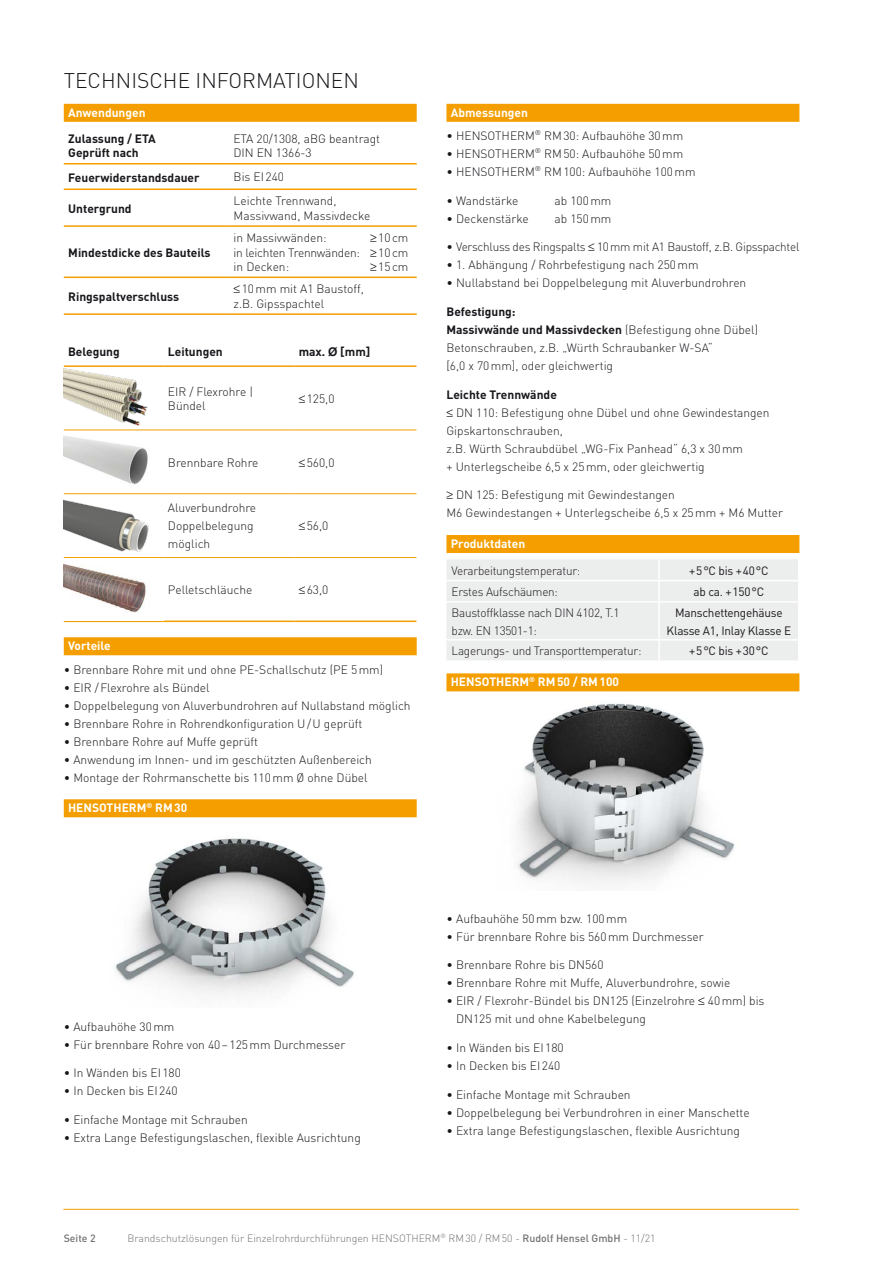
<style>
.page{position:relative;width:893px;height:1263px;background:#fff}
.page>*{position:absolute;margin:0;border:0;box-sizing:border-box;transform-origin:0 0}
.t1{font:300 21px "DIN";color:#1a171c}
.t2{font:300 12px/18px "DIN";color:#1a171c}
.t3{font:300 12px/18px "DIN";letter-spacing:-.02em;color:#1a171c}
.t4{font:700 12px/14.4px "DIN";color:#1a171c}
.t5{font:700 12px "DIN";color:#fff}
.t6{font:12px/18px "DIN";letter-spacing:-.02em;color:#1a171c;text-align:center}
.t7{font:300 10.5px "DIN";color:#707172}
.t8{font:500 10.5px "DIN";color:#707172}
.s1{font-family:"Arial"}
.s2{font-weight:700}
.s3{font-weight:500}
</style>
<div class="page">
<hr style="left:63px;top:1209px;width:736px;height:1px;background:#f49e00">
<div style="left:64px;top:104px;width:353px;height:18px;background:#f49e00"></div>
<div style="left:64px;top:637px;width:353px;height:18px;background:#f49e00"></div>
<div style="left:64px;top:799px;width:353px;height:18px;background:#f49e00"></div>
<hr style="left:64px;top:189px;width:165px;height:1px;background:#f49e00">
<hr style="left:229px;top:189px;width:188px;height:1px;background:#f49e00">
<hr style="left:64px;top:225px;width:165px;height:2px;background:#f49e00">
<hr style="left:229px;top:225px;width:188px;height:2px;background:#f49e00">
<hr style="left:64px;top:277px;width:165px;height:1px;background:#f49e00">
<hr style="left:64px;top:313px;width:165px;height:2px;background:#f49e00">
<hr style="left:229px;top:277px;width:188px;height:1px;background:#f49e00">
<hr style="left:229px;top:313px;width:188px;height:2px;background:#f49e00">
<hr style="left:64px;top:163px;width:165px;height:1px;background:#f49e00">
<hr style="left:229px;top:163px;width:188px;height:1px;background:#f49e00">
<hr style="left:64px;top:430px;width:100px;height:1px;background:#f49e00">
<hr style="left:164px;top:430px;width:130px;height:1px;background:#f49e00">
<hr style="left:294px;top:430px;width:122px;height:1px;background:#f49e00">
<hr style="left:64px;top:493px;width:100px;height:1px;background:#f49e00">
<hr style="left:164px;top:493px;width:130px;height:1px;background:#f49e00">
<hr style="left:294px;top:493px;width:122px;height:1px;background:#f49e00">
<hr style="left:64px;top:557px;width:100px;height:1px;background:#f49e00">
<hr style="left:164px;top:557px;width:130px;height:1px;background:#f49e00">
<hr style="left:294px;top:557px;width:122px;height:1px;background:#f49e00">
<hr style="left:64px;top:620px;width:100px;height:2px;background:#f49e00">
<hr style="left:164px;top:620px;width:130px;height:2px;background:#f49e00">
<hr style="left:294px;top:620px;width:122px;height:2px;background:#f49e00">
<hr style="left:64px;top:365px;width:100px;height:2px;background:#f49e00">
<hr style="left:164px;top:365px;width:130px;height:2px;background:#f49e00">
<hr style="left:294px;top:365px;width:122px;height:2px;background:#f49e00">
<img style="left:64px;top:368px;width:84px;height:58px">
<img style="left:64px;top:436px;width:84px;height:48px">
<img style="left:64px;top:500px;width:85px;height:52px">
<img style="left:64px;top:564px;width:82px;height:49px">
<img style="left:115px;top:838px;width:239px;height:156px">
<div style="left:446px;top:104px;width:353px;height:18px;background:#f49e00"></div>
<div style="left:446px;top:535px;width:353px;height:18px;background:#f49e00"></div>
<div style="left:446px;top:673px;width:353px;height:18px;background:#f49e00"></div>
<div style="left:447px;top:559px;width:351px;height:101px;background:#eceded"></div>
<hr style="left:446px;top:639px;width:213px;height:1px;background:#fff">
<hr style="left:659px;top:639px;width:140px;height:1px;background:#fff">
<img style="left:518px;top:703px;width:217px;height:180px">
<h1 class="t1" style="left:64px;top:67px;width:297px">Technische I nformationen</h1>
<p class="t5" style="left:68px;top:105px;width:79px">Anwendungen</p>
<p class="t4" style="left:68px;top:131px;width:89px">Zulassung / ETA<br>Geprüft nach</p>
<p class="t2" style="left:233px;top:131px;width:148px;line-height:14.4px">ETA 20/1308, aBG beantragt<br>DIN EN 1366-3</p>
<p class="t4" style="left:68px;top:169px;width:133px">Feuerwiderstandsdauer</p>
<p class="t2" style="left:234px;top:168px;width:52px">Bis EI240</p>
<p class="t4" style="left:68px;top:201px;width:65px">Untergrund</p>
<p class="t2" style="left:234px;top:194px;width:138px;line-height:14.4px">Leichte Trennwand,<br>Massivwand, Massivdecke</p>
<p class="t4" style="left:68px;top:245px;width:144px">Mindestdicke des Bauteils</p>
<p class="t2" style="left:234px;top:230px;width:176px;line-height:14.4px;text-align:justify;text-indent:136px">≥10cm in leichten Trennwänden: ≥10cm in Decken:</p>
<p class="t2" style="left:234px;top:229px;width:95px">in Massivwänden:</p>
<p class="t2" style="left:370px;top:257px;width:40px">≥15cm</p>
<p class="t4" style="left:68px;top:289px;width:112px">Ringspaltverschluss</p>
<p class="t2" style="left:234px;top:282px;width:132px;line-height:14.4px">≤10mm mit A1 Baustoff, z.B. Gipsspachtel</p>
<p class="t4" style="left:68px;top:344px;width:53px">Belegung</p>
<p class="t4" style="left:168px;top:344px;width:56px">Leitungen</p>
<p class="t4" style="left:299px;top:344px;width:73px">max. <span class="s1">Ø</span> [mm]</p>
<p class="t2" style="left:168px;top:384px;width:87px;line-height:14.4px">EIR / Flexrohre |<br>Bündel</p>
<p class="t2" style="left:299px;top:389px;width:37px">≤125,0</p>
<p class="t2" style="left:168px;top:453px;width:92px">Brennbare Rohre</p>
<p class="t2" style="left:299px;top:453px;width:37px">≤560,0</p>
<p class="t2" style="left:168px;top:499px;width:90px">Aluverbundrohre<br>Doppelbelegung möglich</p>
<p class="t2" style="left:299px;top:517px;width:31px">≤56,0</p>
<p class="t2" style="left:168px;top:581px;width:86px">Pelletschläuche</p>
<p class="t2" style="left:299px;top:581px;width:31px">≤63,0</p>
<p class="t5" style="left:68px;top:638px;width:44px">Vorteile</p>
<p class="t2" style="left:64px;top:660px;width:321px">• Brennbare Rohre mit und ohne PE-Schallschutz (PE 5mm)</p>
<p class="t2" style="left:64px;top:678px;width:147px">• EIR /Flexrohre als Bündel</p>
<p class="t2" style="left:64px;top:696px;width:348px">• Doppelbelegung von Aluverbundrohren auf Nullabstand möglich</p>
<p class="t2" style="left:64px;top:714px;width:300px">• Brennbare Rohre in Rohrendkonfiguration U / U geprüft</p>
<p class="t2" style="left:64px;top:732px;width:196px">• Brennbare Rohre auf Muffe geprüft</p>
<p class="t2" style="left:64px;top:750px;width:310px">• Anwendung im Innen- und im geschützten Außenbereich</p>
<p class="t2" style="left:64px;top:768px;width:305px">• Montage der Rohrmanschette bis 110mm Ø ohne Dübel</p>
<p class="t5" style="left:68px;top:800px;width:121px">HENSOTHERM<sup>®</sup> RM30</p>
<p class="t5" style="left:451px;top:105px;width:79px">Abmessungen</p>
<p class="t2" style="left:446px;top:127px;width:238px">• H ENSOTH ERM<sup>®</sup> RM30: Aufbauhöhe 30mm</p>
<p class="t2" style="left:446px;top:145px;width:238px">• H ENSOTH ERM<sup>®</sup> RM50: Aufbauhöhe 50mm</p>
<p class="t2" style="left:446px;top:163px;width:251px">• H ENSOTH ERM<sup>®</sup> RM100: Aufbauhöhe 100mm</p>
<p class="t2" style="left:446px;top:191px;width:73px">• Wandstärke</p>
<p class="t2" style="left:554px;top:191px;width:58px">ab 100mm</p>
<p class="t2" style="left:446px;top:209px;width:84px">• Deckenstärke</p>
<p class="t2" style="left:554px;top:209px;width:58px">ab 150mm</p>
<p class="t3" style="left:446px;top:238px;width:354px">• Verschluss des Ringspalts ≤ 10mm mit A1 Baustoff, z.B. Gipsspachtel</p>
<p class="t2" style="left:446px;top:256px;width:254px">• 1. Abhängung / Rohrbefestigung nach 250mm</p>
<p class="t2" style="left:446px;top:274px;width:301px">• Nullabstand bei Doppelbelegung mit Aluverbundrohren</p>
<p class="t2" style="left:446px;top:303px;width:313px"><span class="s2">Befestigung:<br>Massivwände und Massivdecken</span> (Befestigung ohne Dübel)<br>Betonschrauben, z.B. „Würth Schraubanker W-SA“<br>[6,0 x 70mm], oder gleichwertig</p>
<p class="t2" style="left:446px;top:385px;width:325px"><span class="s2">Leichte Trennwände<br></span>≤ DN 110: Befestigung ohne Dübel und ohne Gewindestangen Gipskartonschrauben,<br>z.B. Würth Schraubdübel „WG-Fix Panhead“ 6,3 x 30mm<br>+ U nterlegscheibe 6,5 x 25mm, oder gleichwertig</p>
<p class="t2" style="left:446px;top:486px;width:338px">≥ DN 125: Befestigung mit Gewindestangen<br>M6 Gewindestangen + U nterlegscheibe 6,5 x 25mm + M6 Mutter</p>
<p class="t5" style="left:451px;top:536px;width:76px">Produktdaten</p>
<p class="t3" style="left:452px;top:561px;width:130px">Verarbeitungstemperatur:</p>
<p class="t6" style="left:689px;top:561px;width:81px">+ 5 °C bis + 40 °C</p>
<p class="t3" style="left:452px;top:583px;width:108px">Erstes Aufschäumen:</p>
<p class="t6" style="left:694px;top:582px;width:72px">ab ca. + 150 °C</p>
<p class="t3" style="left:452px;top:603px;width:169px">Baustoffklasse nach DIN 4102, T.1 bzw. EN 13501-1:</p>
<p class="t6" style="left:667px;top:603px;width:126px">Manschettengehäuse<br>Klasse A1, Inlay Klasse E</p>
<p class="t3" style="left:452px;top:642px;width:191px">Lagerungs- und Transporttemperatur:</p>
<p class="t6" style="left:689px;top:642px;width:81px">+ 5 °C bis + 30 °C</p>
<p class="t5" style="left:451px;top:674px;width:170px">HENSOTHERM<sup>®</sup> RM50 / RM100</p>
<p class="t2" style="left:64px;top:1017px;width:112px">• Aufbauhöhe 30mm</p>
<p class="t2" style="left:64px;top:1035px;width:283px">• Für brennbare Rohre von 40–125mm Durchmesser</p>
<p class="t2" style="left:64px;top:1064px;width:119px">• In Wänden bis EI180</p>
<p class="t2" style="left:64px;top:1082px;width:115px">• In Decken bis EI240</p>
<p class="t2" style="left:64px;top:1110px;width:186px">• Einfache Montage mit Schrauben</p>
<p class="t2" style="left:64px;top:1128px;width:299px">• Extra Lange Befestigungslaschen, flexible Ausrichtung</p>
<p class="t2" style="left:446px;top:909px;width:182px">• Aufbauhöhe 50mm bzw. 100mm</p>
<p class="t2" style="left:446px;top:927px;width:259px">• Für brennbare Rohre bis 560mm Durchmesser</p>
<p class="t2" style="left:446px;top:956px;width:159px">• Brennbare Rohre bis DN560</p>
<p class="t2" style="left:446px;top:974px;width:285px">• Brennbare Rohre mit Muffe, Aluverbundrohre, sowie</p>
<p class="t2" style="left:456px;top:992px;width:310px;text-indent:-10px">• EIR / Flexrohr-Bündel bis DN125 (Einzelrohre ≤ 40mm) bis<br>DN125 mit und ohne Kabelbelegung</p>
<p class="t2" style="left:446px;top:1038px;width:119px">• In Wänden bis EI180</p>
<p class="t2" style="left:446px;top:1056px;width:115px">• In Decken bis EI240</p>
<p class="t2" style="left:446px;top:1085px;width:186px">• Einfache Montage mit Schrauben</p>
<p class="t2" style="left:446px;top:1103px;width:305px">• Doppelbelegung bei Verbundrohren in einer Manschette</p>
<p class="t2" style="left:446px;top:1121px;width:295px">• Extra lange Befestigungslaschen, flexible Ausrichtung</p>
<p class="t8" style="left:64px;top:1231px;width:33px">Seite 2</p>
<p class="t7" style="left:127px;top:1232px;width:530px">Brandschutzlösungen für Einzelrohrdurchführungen HENSOTHERM<sup>®</sup> RM30 / RM50 - <span class="s3">Rudolf Hensel GmbH</span> - 11/21</p>
</div>
